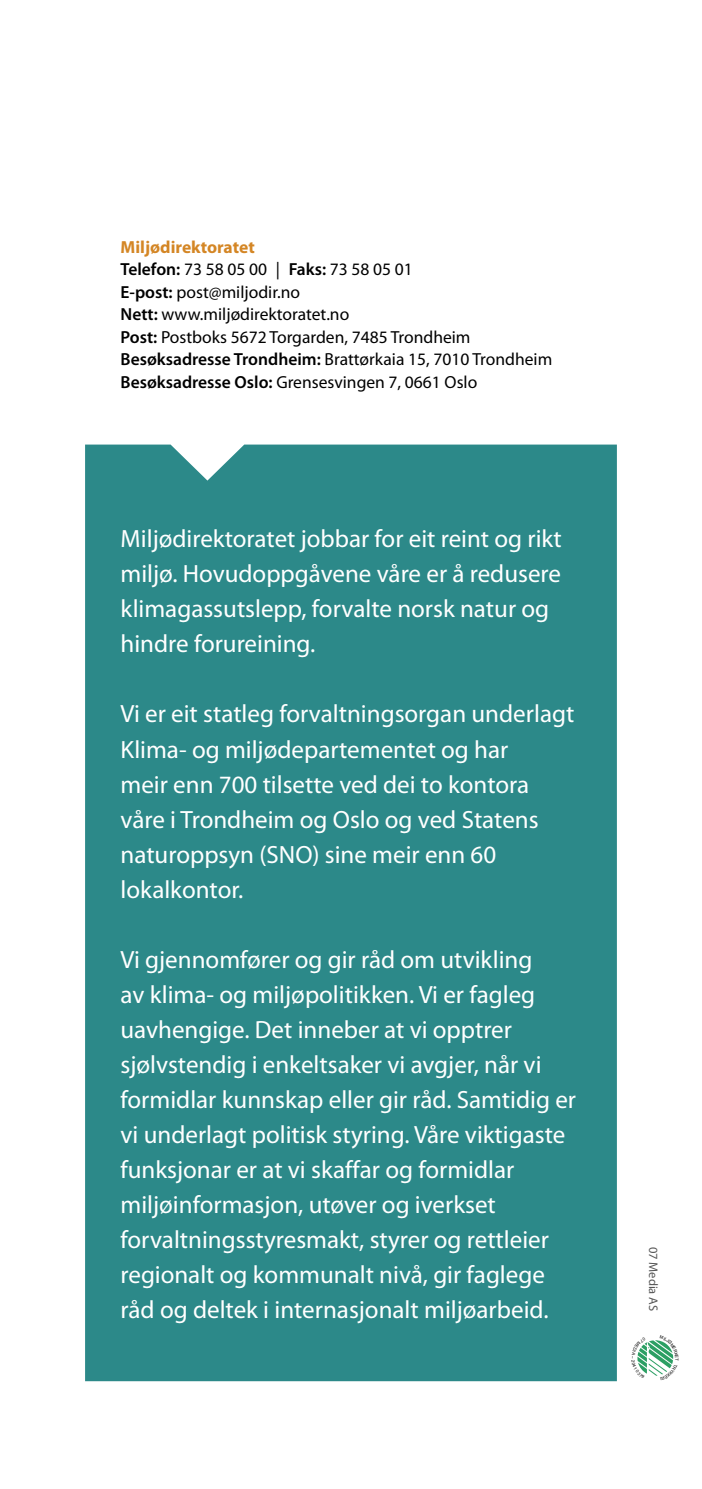
<style>
.page{position:relative;width:702px;height:1489px;background:#fff}
.page>*{position:absolute;margin:0;border:0;box-sizing:border-box;transform-origin:0 0}
.t1{font:25px/35px "Myriad Pro";color:#fff}
.t2{font:17.5px/22.5px "Myriad Pro";color:#000}
.t3{font:12.5px "Myriad Pro";letter-spacing:-.005em;color:#555}
.s1{font-weight:700;color:#d48625}
.s2{font-weight:600}
</style>
<div class="page">
<div style="left:85px;top:444px;width:532px;height:936px;background:#2c8989"></div>
<svg style="left:637px;top:1340px;width:37px;height:36px"></svg>
<p class="t2" style="left:120px;top:236px;width:433px"><span class="s1">Miljødirektoratet<br></span><span class="s2">Telefon:</span> 73 58 05 00 | <span class="s2">Faks:</span> 73 58 05 01<br><span class="s2">E-post:</span> post@miljodir.no<br><span class="s2">Nett:</span> www.miljødirektoratet.no<br><span class="s2">Post:</span> Postboks 5672 Torgarden, 7485 Trondheim <span class="s2">Besøksadresse Trondheim:</span> Brattørkaia 15, 7010 Trondheim <span class="s2">Besøksadresse Oslo:</span> Grensesvingen 7, 0661 Oslo</p>
<p class="t1" style="left:120px;top:522px;width:442px">Miljødirektoratet jobbar for eit reint og rikt miljø. Hovudoppgåvene våre er å redusere klimagassutslepp, forvalte norsk natur og hindre forureining.</p>
<p class="t1" style="left:120px;top:697px;width:455px">Vi er eit statleg forvaltningsorgan underlagt Klima- og miljødepartementet og har<br>meir enn 700 tilsette ved dei to kontora våre i Trondheim og Oslo og ved Statens naturoppsyn (SNO) sine meir enn 60 lokalkontor.</p>
<p class="t1" style="left:120px;top:942px;width:457px">Vi gjennomfører og gir råd om utvikling<br>av klima- og miljøpolitikken. Vi er fagleg uavhengige. Det inneber at vi opptrer sjølvstendig i enkeltsaker vi avgjer, når vi formidlar kunnskap eller gir råd. Samtidig er vi underlagt politisk styring. Våre viktigaste funksjonar er at vi skaffar og formidlar miljøinformasjon, utøver og iverkset forvaltningsstyresmakt, styrer og rettleier regionalt og kommunalt nivå, gir faglege råd og deltek i internasjonalt miljøarbeid.</p>
<p class="t3" style="left:660px;top:1246px;width:65px;rotate:90deg">07 Media AS</p>
</div>
